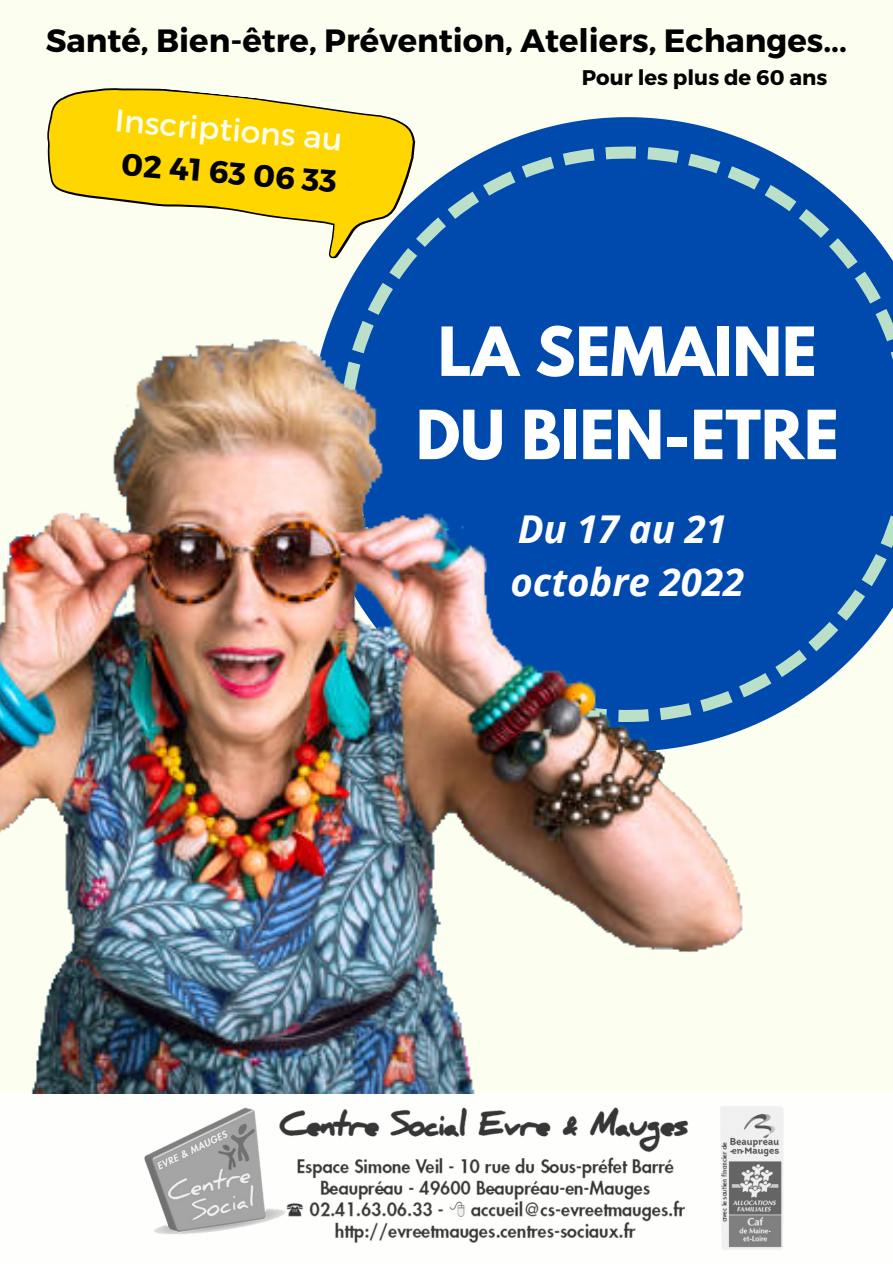
<style>
.page{position:relative;width:893px;height:1264px;background:#fff}
.page>*{position:absolute;margin:0;border:0;box-sizing:border-box;transform-origin:0 0}
.t1{font:700 60px/83.2px "League Spartan";color:#fff;text-align:center}
.t2{font:italic 700 38.4px/52.8px "Open Sans";color:#fff}
.t3{font:700 32.25px "Montserrat";color:#000}
.t4{font:31.2px "Montserrat";color:#fcfff0}
.t5{font:700 31.2px "Montserrat";color:#000}
.t6{font:700 21.15px "Montserrat";color:#000}
</style>
<div class="page">
<div style="left:0;top:0;width:892px;height:1262px;background:#fcfff0"></div>
<svg style="left:495px;top:117px;width:265px;height:29px;fill:#004aad"></svg>
<svg style="left:418px;top:146px;width:474px;height:532px;background:#316eb8"></svg>
<div style="left:0;top:1093px;width:892px;height:169px;background:#fefffd"></div>
<svg style="left:47px;top:88px;width:371px;height:152px;fill:#ffd600"></svg>
<img style="left:129px;top:1094px;width:661px;height:157px">
<img style="left:0;top:240px;width:831px;height:853px">
<p class="t3" style="left:46px;top:19px;width:802px">Santé, Bien-être, Prévention, Ateliers, Echanges...</p>
<p class="t4" style="left:117px;top:100px;width:230px;rotate:5deg">Inscriptions au</p>
<p class="t5" style="left:123px;top:143px;width:218px;rotate:5deg">02 41 63 06 33</p>
<p class="t6" style="left:581px;top:63px;width:247px">Pour les plus de 60 ans</p>
<h1 class="t1" style="left:416px;top:318px;width:424px">LA SEMAINE<br>DU BIEN-ETRE</h1>
<p class="t2" style="left:510px;top:501px;width:235px">Du 17 au 21 octobre 2022</p>
</div>
